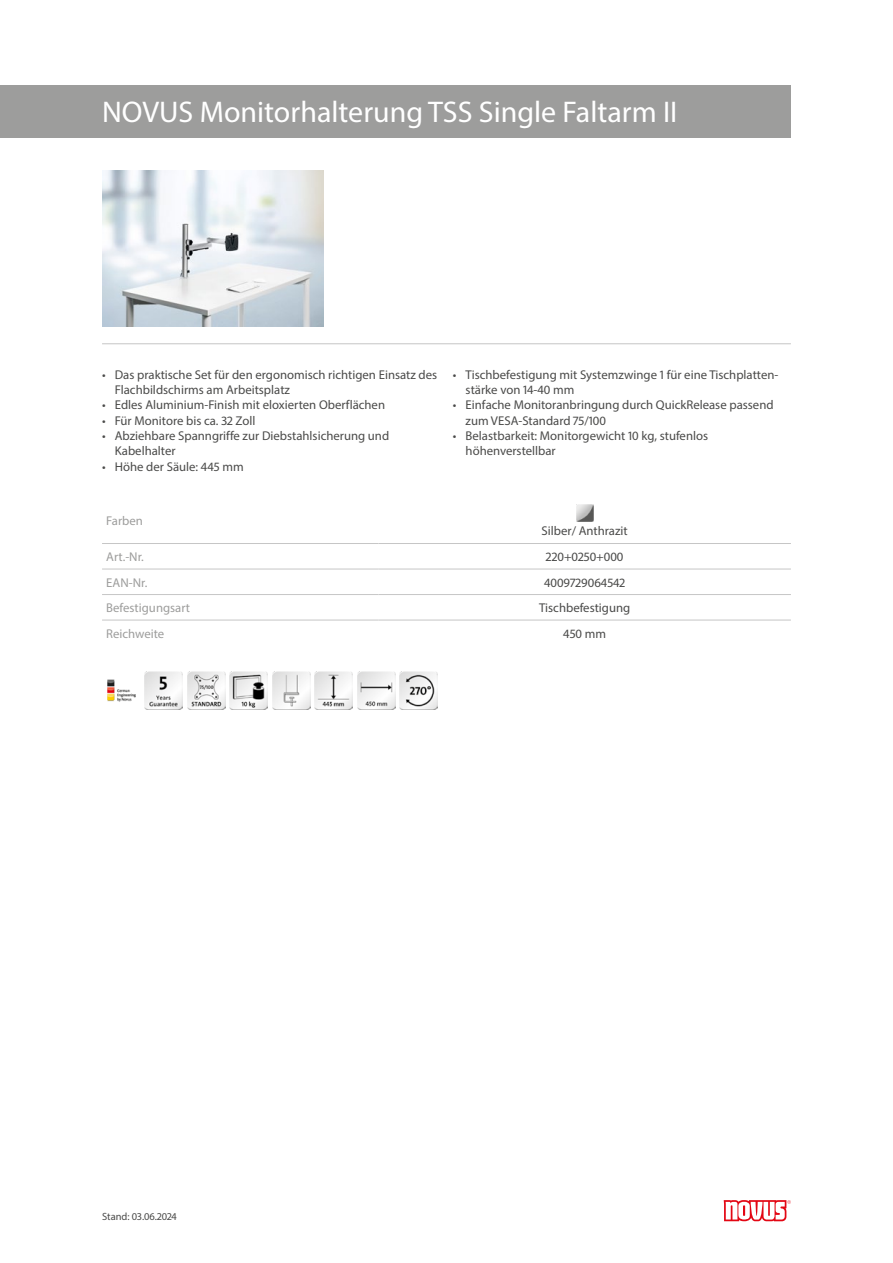
<style>
.page{position:relative;width:893px;height:1263px;background:#fff}
.page>*{position:absolute;margin:0;border:0;box-sizing:border-box;transform-origin:0 0}
.Produktname{font:30px "Myriad Pro";color:#fff}
.Produkttabelle_Zentr{font:12.75px/15.3px "Myriad Pro";color:#4a4a49}
.Produkttabelle_Links{font:12.75px "Myriad Pro";color:#9d9d9c}
.Farbildtext{font:12.75px "Myriad Pro";color:#4a4a49}
.t1{font:10.5px "Myriad Pro";color:#4a4a49}
</style>
<div class="page">
<img style="left:102px;top:170px;width:221px;height:156px">
<hr style="left:102px;top:343px;width:689px;height:1px;background:#c6c6c6">
<img style="left:107px;top:679px;width:29px;height:23px">
<img style="left:145px;top:671px;width:38px;height:38px">
<img style="left:187px;top:671px;width:38px;height:38px">
<img style="left:230px;top:671px;width:38px;height:38px">
<img style="left:272px;top:671px;width:38px;height:38px">
<img style="left:315px;top:671px;width:38px;height:38px">
<img style="left:357px;top:671px;width:38px;height:38px">
<img style="left:400px;top:671px;width:38px;height:38px">
<svg style="left:724px;top:1200px;width:67px;height:21px"></svg>
<div style="left:0;top:85px;width:791px;height:53px;background:#9d9d9c"></div>
<hr style="left:102px;top:543px;width:276px;height:1px;background:#c6c6c6">
<hr style="left:378px;top:543px;width:413px;height:1px;background:#c6c6c6">
<hr style="left:102px;top:569px;width:276px;height:1px;background:#c6c6c6">
<hr style="left:378px;top:569px;width:413px;height:1px;background:#c6c6c6">
<hr style="left:102px;top:594px;width:276px;height:1px;background:#c6c6c6">
<hr style="left:378px;top:594px;width:413px;height:1px;background:#c6c6c6">
<hr style="left:102px;top:620px;width:276px;height:1px;background:#c6c6c6">
<hr style="left:378px;top:620px;width:413px;height:1px;background:#c6c6c6">
<img style="left:576px;top:505px;width:17px;height:17px">
<p class="Produktname" style="left:102px;top:94px;width:577px">NOVUS Monitorhalterung TSS Single Faltarm II</p>
<p class="Produkttabelle_Zentr" style="left:115px;top:367px;width:324px;text-indent:-13px">• Das praktische Set für den ergonomisch richtigen Einsatz des<br>Flachbildschirms am Arbeitsplatz</p>
<p class="Produkttabelle_Zentr" style="left:102px;top:397px;width:285px">• Edles Aluminium-Finish mit eloxierten Oberflächen</p>
<p class="Produkttabelle_Zentr" style="left:102px;top:413px;width:155px">• Für Monitore bis ca. 32 Zoll</p>
<p class="Produkttabelle_Zentr" style="left:115px;top:428px;width:276px;text-indent:-13px">• Abziehbare Spanngriffe zur Diebstahlsicherung und<br>Kabelhalter</p>
<p class="Produkttabelle_Zentr" style="left:102px;top:458px;width:143px">• Höhe der Säule: 445 mm</p>
<p class="Produkttabelle_Zentr" style="left:466px;top:367px;width:314px;text-indent:-13px">• Tischbefestigung mit Systemzwinge 1 für eine Tischplatten&shy;stärke von 14-40 mm</p>
<p class="Produkttabelle_Zentr" style="left:466px;top:397px;width:309px;text-indent:-13px">• Einfache Monitoranbringung durch QuickRelease passend zum VESA-Standard 75/100</p>
<p class="Produkttabelle_Zentr" style="left:466px;top:428px;width:244px;text-indent:-13px">• Belastbarkeit: Monitorgewicht 10 kg, stufenlos höhenverstellbar</p>
<p class="Produkttabelle_Links" style="left:106px;top:512px;width:38px">Farben</p>
<p class="Farbildtext" style="left:542px;top:523px;width:88px">Silber/ Anthrazit</p>
<p class="Produkttabelle_Links" style="left:106px;top:549px;width:39px">Art.-Nr.</p>
<p class="Produkttabelle_Zentr" style="left:546px;top:549px;width:79px">220+0250+000</p>
<p class="Produkttabelle_Links" style="left:106px;top:574px;width:43px">EAN-Nr.</p>
<p class="Produkttabelle_Zentr" style="left:544px;top:574px;width:83px">4009729064542</p>
<p class="Produkttabelle_Links" style="left:106px;top:600px;width:85px">Befestigungsart</p>
<p class="Produkttabelle_Zentr" style="left:539px;top:600px;width:93px">Tischbefestigung</p>
<p class="Produkttabelle_Links" style="left:106px;top:625px;width:60px">Reichweite</p>
<p class="Produkttabelle_Zentr" style="left:563px;top:625px;width:44px">450 mm</p>
<p class="t1" style="left:102px;top:1210px;width:76px">Stand: 03.06.2024</p>
</div>
